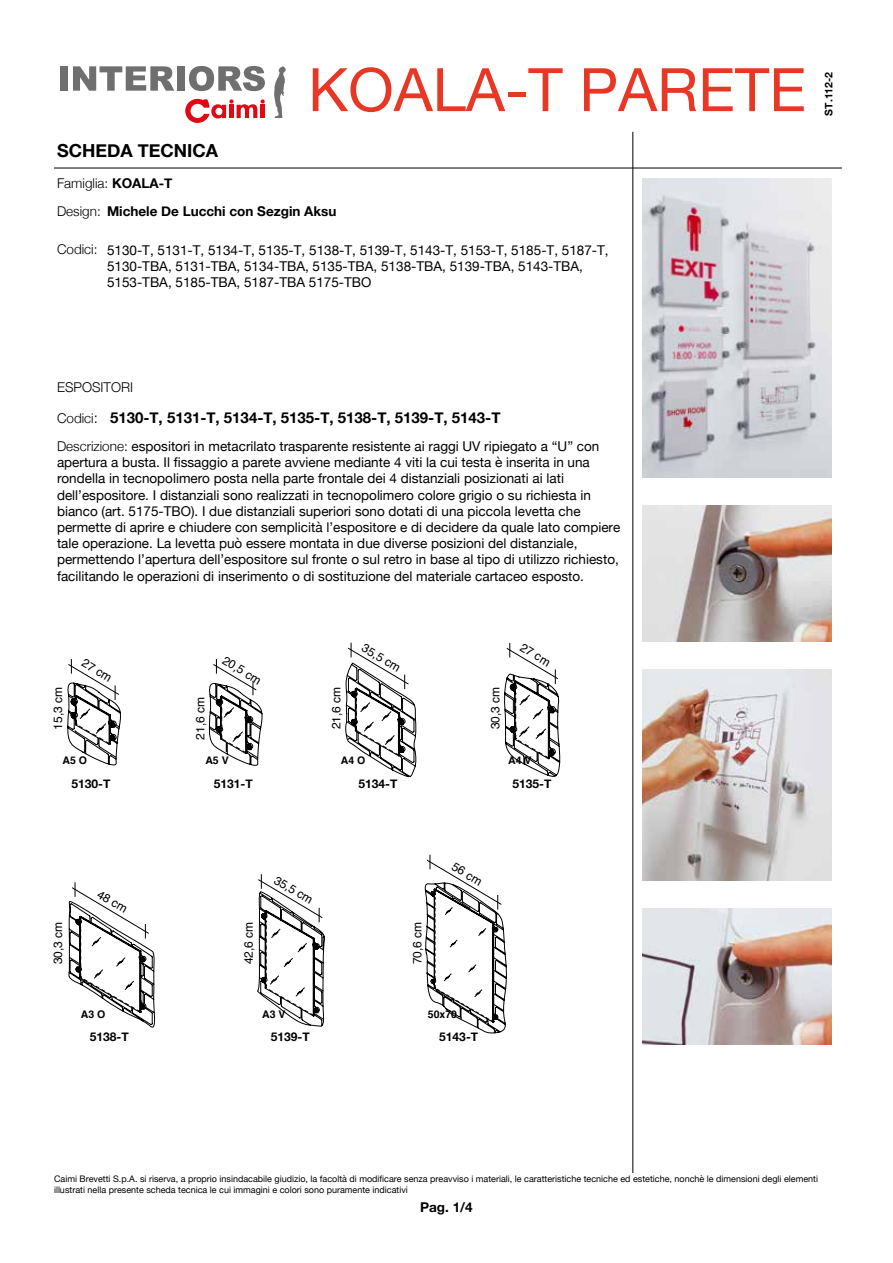
<style>
.page{position:relative;width:893px;height:1263px;background:#fff}
.page>*{position:absolute;margin:0;border:0;box-sizing:border-box;transform-origin:0 0}
.t1{font:60px "Helvetica Neue";color:#e73725}
.t2{font:700 18px "Helvetica Neue";color:#000}
.t3{font:700 15px "Helvetica Neue";color:#000}
.t4{font:13.5px/16.2px "Helvetica Neue";color:#000}
.t5{font:700 13.5px "Helvetica Neue";color:#000}
.t6{font:300 13.5px "Helvetica Neue";color:#000}
.t7{font:12px "Helvetica";color:#000}
.t8{font:700 12px "Helvetica Neue";color:#000}
.t9{font:700 10.5px "Helvetica";color:#000}
.t10{font:700 10.5px "Helvetica Neue";color:#000}
.t11{font:9px/10.8px "Helvetica Neue";color:#000}
.s1{font-weight:700}
.s2{font-weight:300}
.s3{font-weight:300;font-size:13.5px}
</style>
<div class="page">
<img style="left:642px;top:179px;width:189px;height:298px">
<img style="left:642px;top:505px;width:189px;height:137px">
<img style="left:642px;top:669px;width:189px;height:212px">
<img style="left:642px;top:908px;width:189px;height:137px">
<hr style="left:54px;top:168px;width:788px;height:1px;background:#000">
<hr style="left:633px;top:132px;width:1px;height:1057px;background:#000">
<div style="left:54px;top:1174px;width:785px;height:24px;background:#fff"></div>
<svg style="left:67px;top:659px;width:54px;height:107px"></svg>
<svg style="left:69px;top:882px;width:86px;height:146px"></svg>
<svg style="left:257px;top:874px;width:68px;height:152px"></svg>
<svg style="left:425px;top:855px;width:82px;height:178px"></svg>
<svg style="left:209px;top:659px;width:53px;height:107px"></svg>
<svg style="left:346px;top:643px;width:70px;height:134px"></svg>
<svg style="left:504px;top:643px;width:56px;height:134px"></svg>
<div style="left:60px;top:66px;width:8px;height:25px;background:#706f6f"></div>
<svg style="left:73px;top:66px;width:101px;height:25px"></svg>
<div style="left:177px;top:66px;width:8px;height:25px;background:#706f6f"></div>
<svg style="left:189px;top:66px;width:76px;height:25px"></svg>
<svg style="left:274px;top:66px;width:12px;height:52px"></svg>
<svg style="left:185px;top:99px;width:80px;height:24px"></svg>
<h2 class="t2" style="left:57px;top:137px;width:163px">SCHEDA TECNICA</h2>
<p class="t6" style="left:57px;top:172px;width:117px">Famiglia: <span class="s1">KOALA-T</span></p>
<h1 class="t1" style="left:308px;top:46px;width:499px">KOALA-T PARETE</h1>
<p class="t10" style="left:821px;top:116px;width:45px;rotate:-90deg">ST.112-2</p>
<p class="t5" style="left:57px;top:201px;width:281px"><span class="s2">Design:</span> Michele De Lucchi con Sezgin Aksu</p>
<p class="t4" style="left:107px;top:243px;width:503px;text-indent:-50px"><span class="s2">Codici:</span> 5130-T, 5131-T, 5134-T, 5135-T, 5138-T, 5139-T, 5143-T, 5153-T, 5185-T, 5187-T,<br>5130-TBA, 5131-TBA, 5134-TBA, 5135-TBA, 5138-TBA, 5139-TBA, 5143-TBA,<br>5153-TBA, 5185-TBA, 5187-TBA 5175-TBO</p>
<p class="t6" style="left:57px;top:376px;width:78px">ESPOSITORI</p>
<p class="t3" style="left:57px;top:406px;width:445px"><span class="s3">Codici</span><span class="s2">:</span> 5130-T, 5131-T, 5134-T, 5135-T, 5138-T, 5139-T, 5143-T</p>
<p class="t4" style="left:57px;top:439px;width:565px"><span class="s2">Descrizione:</span> espositori in metacrilato trasparente resistente ai raggi UV ripiegato a “U” con apertura a busta. Il fissaggio a parete avviene mediante 4 viti la cui testa è inserita in una rondella in tecnopolimero posta nella parte frontale dei 4 distanziali posizionati ai lati dell’espositore. I distanziali sono realizzati in tecnopolimero colore grigio o su richiesta in bianco (art. 5175-TBO). I due distanziali superiori sono dotati di una piccola levetta che permette di aprire e chiudere con semplicità l’espositore e di decidere da quale lato compiere tale operazione. La levetta può essere montata in due diverse posizioni del distanziale, permettendo l’apertura dell’espositore sul fronte o sul retro in base al tipo di utilizzo richiesto, facilitando le operazioni di inserimento o di sostituzione del materiale cartaceo esposto.</p>
<p class="t7" style="left:88px;top:654px;width:34px;rotate:31deg">27 cm</p>
<p class="t7" style="left:228px;top:651px;width:44px;rotate:31deg">20,5 cm</p>
<p class="t7" style="left:368px;top:639px;width:44px;rotate:31deg">35,5 cm</p>
<p class="t7" style="left:526px;top:638px;width:34px;rotate:31deg">27 cm</p>
<p class="t7" style="left:49px;top:730px;width:44px;rotate:-90deg">15,3 cm</p>
<p class="t7" style="left:191px;top:739px;width:44px;rotate:-90deg">21,6 cm</p>
<p class="t7" style="left:327px;top:729px;width:44px;rotate:-90deg">21,6 cm</p>
<p class="t7" style="left:486px;top:729px;width:44px;rotate:-90deg">30,3 cm</p>
<p class="t9" style="left:62px;top:752px;width:26px">A5 O</p>
<p class="t9" style="left:205px;top:752px;width:25px">A5 V</p>
<p class="t9" style="left:341px;top:752px;width:26px">A4 O</p>
<p class="t9" style="left:508px;top:752px;width:25px">A4 V</p>
<p class="t8" style="left:72px;top:774px;width:40px">5130-T</p>
<p class="t8" style="left:214px;top:774px;width:40px">5131-T</p>
<p class="t8" style="left:359px;top:774px;width:40px">5134-T</p>
<p class="t8" style="left:513px;top:774px;width:40px">5135-T</p>
<p class="t7" style="left:103px;top:885px;width:34px;rotate:31deg">48 cm</p>
<p class="t7" style="left:280px;top:871px;width:44px;rotate:31deg">35,5 cm</p>
<p class="t7" style="left:458px;top:857px;width:34px;rotate:31deg">56 cm</p>
<p class="t7" style="left:49px;top:964px;width:44px;rotate:-90deg">30,3 cm</p>
<p class="t7" style="left:239px;top:964px;width:44px;rotate:-90deg">42,6 cm</p>
<p class="t7" style="left:408px;top:964px;width:44px;rotate:-90deg">70,6 cm</p>
<p class="t9" style="left:81px;top:1005px;width:26px">A3 O</p>
<p class="t9" style="left:262px;top:1005px;width:25px">A3 V</p>
<p class="t9" style="left:428px;top:1005px;width:31px">50x70</p>
<p class="t8" style="left:90px;top:1027px;width:40px">5138-T</p>
<p class="t8" style="left:271px;top:1027px;width:40px">5139-T</p>
<p class="t8" style="left:439px;top:1027px;width:40px">5143-T</p>
<p class="t11" style="left:54px;top:1174px;width:766px">Caimi Brevetti S.p.A. si riserva, a proprio insindacabile giudizio, la facoltà di modificare senza preavviso i materiali, le caratteristiche tecniche ed estetiche, nonchè le dimensioni degli elementi illustrati nella presente scheda tecnica le cui immagini e colori sono puramente indicativi</p>
<p class="t5" style="left:420px;top:1196px;width:54px">Pag. 1/4</p>
</div>
